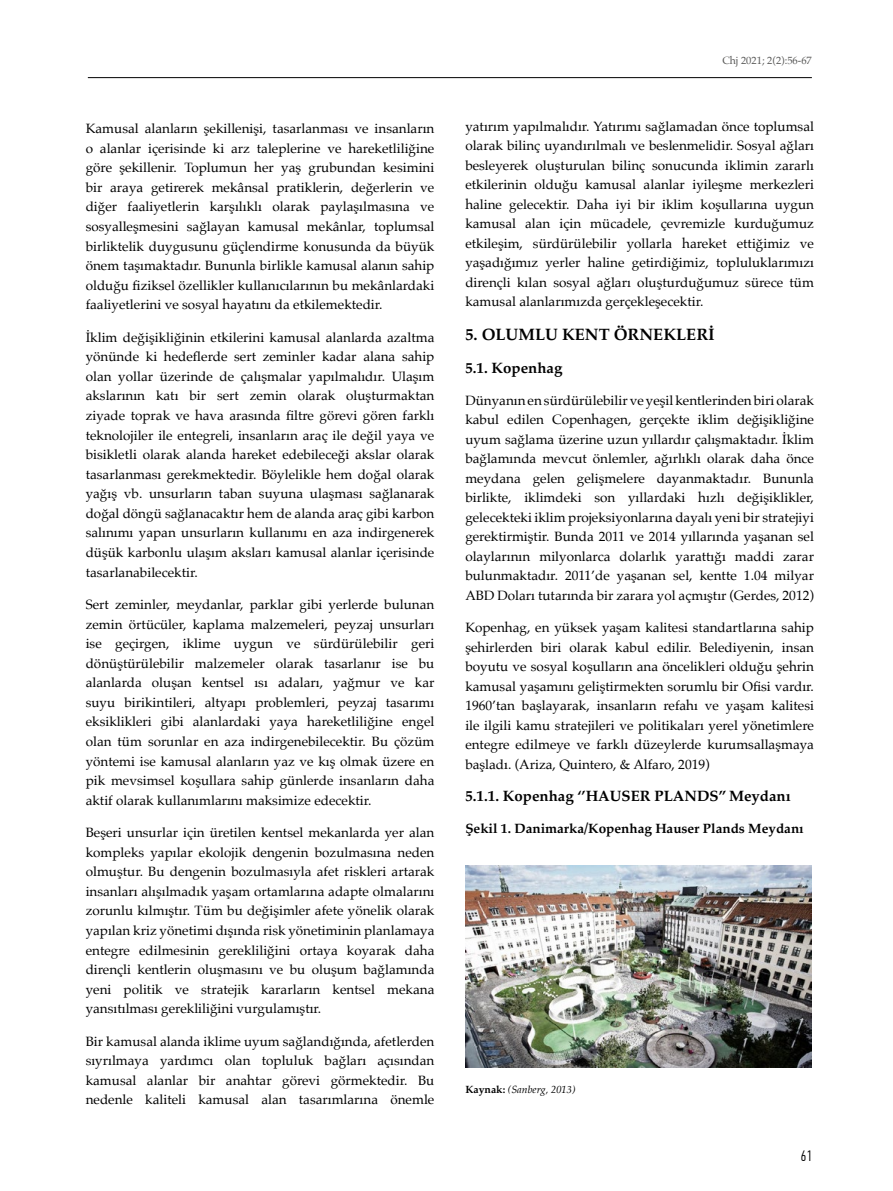
<style>
.page{position:relative;width:893px;height:1191px;background:#fff}
.page>*{position:absolute;margin:0;border:0;box-sizing:border-box;transform-origin:0 0}
.t1{font:700 16.5px "Palatino";color:#000}
.t2{font:700 15px "Palatino";color:#000}
.t3{font:300 15px "PF Din Text Comp Pro";color:#000}
.t4{font:13.5px/19.6px "Palatino";color:#000;text-align:justify}
.t5{font:700 13.5px "Palatino";color:#000}
.t6{font:italic 10.5px "Palatino";color:#000}
.t7{font:10.5px "Palatino";color:#575756}
.s1{font-weight:700;font-style:normal}
</style>
<div class="page">
<hr style="left:88px;top:77px;width:724px;height:1px;background:#000">
<img style="left:465px;top:865px;width:346px;height:202px">
<p class="t4" style="left:86px;top:119px;width:350px">Kamusal alanların şekillenişi, tasarlanması ve insanların o alanlar içerisinde ki arz taleplerine ve hareketliliğine göre şekillenir. Toplumun her yaş grubundan kesimini bir araya getirerek mekânsal pratiklerin, değerlerin ve diğer faaliyetlerin karşılıklı olarak paylaşılmasına ve sosyalleşmesini sağlayan kamusal mekânlar, toplumsal birliktelik duygusunu güçlendirme konusunda da büyük önem taşımaktadır. Bununla birlikle kamusal alanın sahip olduğu fiziksel özellikler kullanıcılarının bu mekânlardaki faaliyetlerini ve sosyal hayatını da etkilemektedir.</p>
<p class="t4" style="left:86px;top:327px;width:350px">İklim değişikliğinin etkilerini kamusal alanlarda azaltma yönünde ki hedeflerde sert zeminler kadar alana sahip olan yollar üzerinde de çalışmalar yapılmalıdır. Ulaşım akslarının katı bir sert zemin olarak oluşturmaktan ziyade toprak ve hava arasında filtre görevi gören farklı teknolojiler ile entegreli, insanların araç ile değil yaya ve bisikletli olarak alanda hareket edebileceği akslar olarak tasarlanması gerekmektedir. Böylelikle hem doğal olarak yağış vb. unsurların taban suyuna ulaşması sağlanarak doğal döngü sağlanacaktır hem de alanda araç gibi karbon salınımı yapan unsurların kullanımı en aza indirgenerek düşük karbonlu ulaşım aksları kamusal alanlar içerisinde tasarlanabilecektir.</p>
<p class="t4" style="left:86px;top:594px;width:350px">Sert zeminler, meydanlar, parklar gibi yerlerde bulunan zemin örtücüler, kaplama malzemeleri, peyzaj unsurları ise geçirgen, iklime uygun ve sürdürülebilir geri dönüştürülebilir malzemeler olarak tasarlanır ise bu alanlarda oluşan kentsel ısı adaları, yağmur ve kar suyu birikintileri, altyapı problemleri, peyzaj tasarımı eksiklikleri gibi alanlardaki yaya hareketliliğine engel olan tüm sorunlar en aza indirgenebilecektir. Bu çözüm yöntemi ise kamusal alanların yaz ve kış olmak üzere en pik mevsimsel koşullara sahip günlerde insanların daha aktif olarak kullanımlarını maksimize edecektir.</p>
<p class="t4" style="left:86px;top:822px;width:350px">Beşeri unsurlar için üretilen kentsel mekanlarda yer alan kompleks yapılar ekolojik dengenin bozulmasına neden olmuştur. Bu dengenin bozulmasıyla afet riskleri artarak insanları alışılmadık yaşam ortamlarına adapte olmalarını zorunlu kılmıştır. Tüm bu değişimler afete yönelik olarak yapılan kriz yönetimi dışında risk yönetiminin planlamaya entegre edilmesinin gerekliliğini ortaya koyarak daha dirençli kentlerin oluşmasını ve bu oluşum bağlamında yeni politik ve stratejik kararların kentsel mekana yansıtılması gerekliliğini vurgulamıştır.</p>
<p class="t4" style="left:86px;top:1031px;width:350px">Bir kamusal alanda iklime uyum sağlandığında, afetlerden sıyrılmaya yardımcı olan topluluk bağları açısından kamusal alanlar bir anahtar görevi görmektedir. Bu nedenle kaliteli kamusal alan tasarımlarına önemle</p>
<p class="t7" style="left:722px;top:52px;width:91px">Chj 2021; 2(2):56-67</p>
<p class="t4" style="left:465px;top:116px;width:350px">yatırım yapılmalıdır. Yatırımı sağlamadan önce toplumsal olarak bilinç uyandırılmalı ve beslenmelidir. Sosyal ağları besleyerek oluşturulan bilinç sonucunda iklimin zararlı etkilerinin olduğu kamusal alanlar iyileşme merkezleri haline gelecektir. Daha iyi bir iklim koşullarına uygun kamusal alan için mücadele, çevremizle kurduğumuz etkileşim, sürdürülebilir yollarla hareket ettiğimiz ve yaşadığımız yerler haline getirdiğimiz, topluluklarımızı dirençli kılan sosyal ağları oluşturduğumuz sürece tüm kamusal alanlarımızda gerçekleşecektir.</p>
<p class="t1" style="left:465px;top:320px;width:251px">5. OLUMLU KENT ÖRNEKLERİ</p>
<p class="t2" style="left:465px;top:355px;width:99px">5.1. Kopenhag</p>
<p class="t4" style="left:465px;top:390px;width:350px">Dünyanın en sürdürülebilir ve yeşil kentlerinden biri olarak kabul edilen Copenhagen, gerçekte iklim değişikliğine uyum sağlama üzerine uzun yıllardır çalışmaktadır. İklim bağlamında mevcut önlemler, ağırlıklı olarak daha önce meydana gelen gelişmelere dayanmaktadır. Bununla birlikte, iklimdeki son yıllardaki hızlı değişiklikler, gelecekteki iklim projeksiyonlarına dayalı yeni bir stratejiyi gerektirmiştir. Bunda 2011 ve 2014 yıllarında yaşanan sel olaylarının milyonlarca dolarlık yarattığı maddi zarar bulunmaktadır. 2011’de yaşanan sel, kentte 1.04 milyar ABD Doları tutarında bir zarara yol açmıştır (Gerdes, 2012)</p>
<p class="t4" style="left:465px;top:617px;width:350px">Kopenhag, en yüksek yaşam kalitesi standartlarına sahip şehirlerden biri olarak kabul edilir. Belediyenin, insan boyutu ve sosyal koşulların ana öncelikleri olduğu şehrin kamusal yaşamını geliştirmekten sorumlu bir Ofisi vardır.<br>1960’tan başlayarak, insanların refahı ve yaşam kalitesi ile ilgili kamu stratejileri ve politikaları yerel yönetimlere entegre edilmeye ve farklı düzeylerde kurumsallaşmaya başladı. (Ariza, Quintero, &amp; Alfaro, 2019)</p>
<p class="t2" style="left:465px;top:783px;width:327px">5.1.1. Kopenhag ‘’HAUSER PLANDS’’ Meydanı</p>
<p class="t5" style="left:465px;top:817px;width:340px">Şekil 1. Danimarka/Kopenhag Hauser Plands Meydanı</p>
<p class="t6" style="left:465px;top:1080px;width:112px"><span class="s1">Kaynak:</span> (Sanberg, 2013)</p>
<p class="t3" style="left:801px;top:1147px;width:13px">61</p>
</div>
